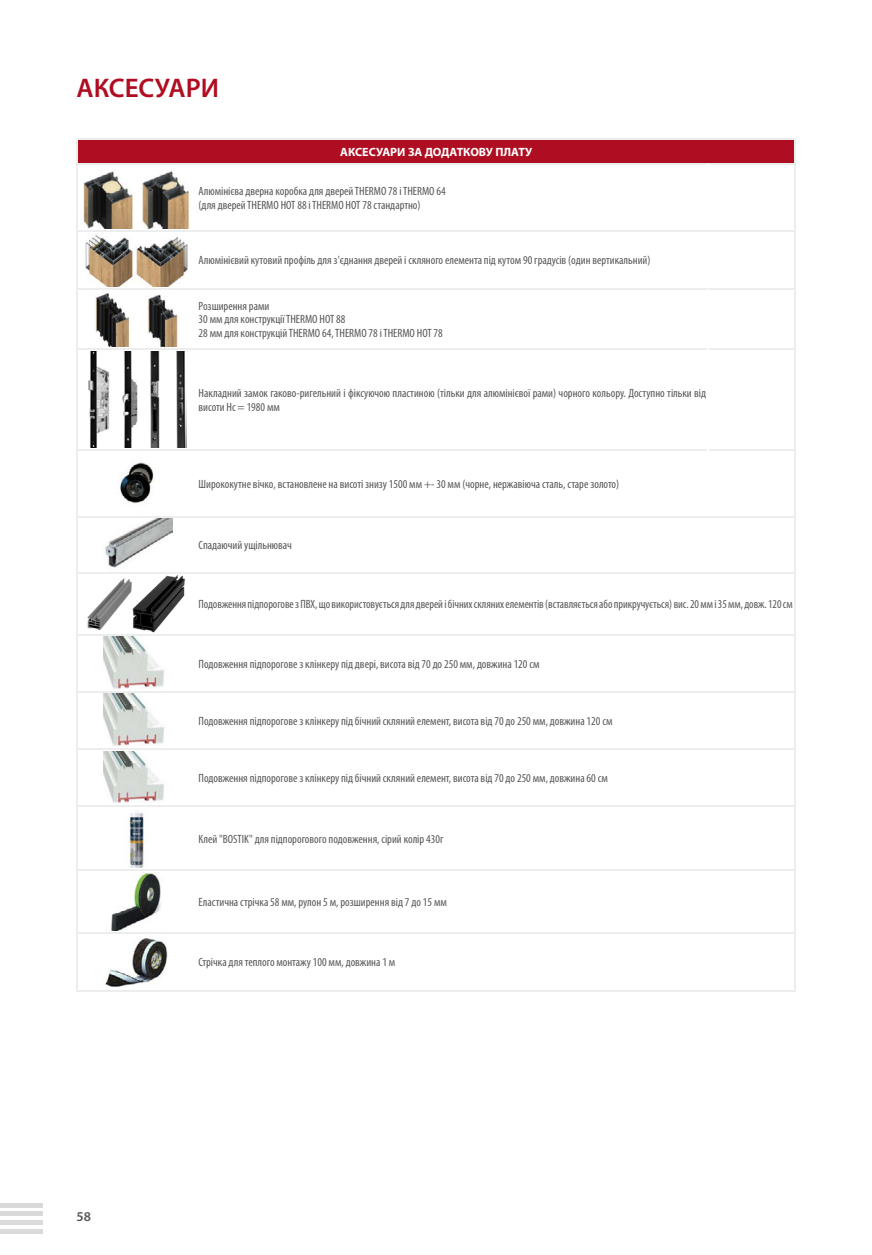
<style>
.page{position:relative;width:872px;height:1255px;background:#fff}
.page>*{position:absolute;margin:0;border:0;box-sizing:border-box;transform-origin:0 0}
.t1{font:600 27px "Myriad Pro";color:#af0d21}
.t2{font:600 13.5px "Myriad Pro";color:#575756}
.t3{font:condensed 12px/13.5px "Myriad Pro";color:#575756}
.t4{font:700 12px "Myriad Pro";color:#fff}
</style>
<div class="page">
<div style="left:77px;top:138px;width:718px;height:26px;background:#af0d21"></div>
<hr style="left:77px;top:138px;width:119px;height:1px;background:#ededed">
<svg style="left:77px;top:139px;width:1px;height:24px"></svg>
<hr style="left:196px;top:138px;width:512px;height:1px;background:#ededed">
<hr style="left:708px;top:138px;width:88px;height:1px;background:#ededed">
<hr style="left:794px;top:139px;width:2px;height:24px;background:#ededed">
<hr style="left:77px;top:163px;width:119px;height:2px;background:#ededed">
<hr style="left:77px;top:165px;width:1px;height:65px;background:#ededed">
<hr style="left:196px;top:163px;width:512px;height:2px;background:#ededed">
<hr style="left:708px;top:163px;width:88px;height:2px;background:#ededed">
<hr style="left:77px;top:230px;width:119px;height:2px;background:#ededed">
<hr style="left:77px;top:232px;width:1px;height:56px;background:#ededed">
<hr style="left:196px;top:230px;width:512px;height:2px;background:#ededed">
<hr style="left:708px;top:230px;width:88px;height:2px;background:#ededed">
<hr style="left:794px;top:232px;width:2px;height:56px;background:#ededed">
<hr style="left:77px;top:288px;width:119px;height:2px;background:#ededed">
<hr style="left:77px;top:290px;width:1px;height:58px;background:#ededed">
<hr style="left:196px;top:288px;width:512px;height:2px;background:#ededed">
<hr style="left:77px;top:348px;width:119px;height:2px;background:#ededed">
<hr style="left:77px;top:350px;width:1px;height:99px;background:#ededed">
<hr style="left:196px;top:348px;width:511px;height:2px;background:#ededed">
<hr style="left:709px;top:348px;width:87px;height:2px;background:#ededed">
<hr style="left:77px;top:449px;width:119px;height:1px;background:#ededed">
<hr style="left:77px;top:450px;width:1px;height:66px;background:#ededed">
<hr style="left:196px;top:449px;width:511px;height:1px;background:#ededed">
<hr style="left:709px;top:449px;width:87px;height:1px;background:#ededed">
<hr style="left:77px;top:516px;width:119px;height:1px;background:#ededed">
<hr style="left:77px;top:517px;width:1px;height:55px;background:#ededed">
<hr style="left:196px;top:516px;width:512px;height:1px;background:#ededed">
<hr style="left:708px;top:516px;width:88px;height:1px;background:#ededed">
<hr style="left:794px;top:517px;width:2px;height:55px;background:#ededed">
<hr style="left:77px;top:572px;width:119px;height:1px;background:#ededed">
<hr style="left:77px;top:573px;width:1px;height:60px;background:#ededed">
<hr style="left:196px;top:572px;width:512px;height:1px;background:#ededed">
<hr style="left:708px;top:572px;width:88px;height:1px;background:#ededed">
<hr style="left:794px;top:573px;width:2px;height:60px;background:#ededed">
<hr style="left:77px;top:633px;width:119px;height:2px;background:#ededed">
<hr style="left:77px;top:635px;width:1px;height:56px;background:#ededed">
<hr style="left:196px;top:633px;width:512px;height:2px;background:#ededed">
<hr style="left:708px;top:633px;width:88px;height:2px;background:#ededed">
<hr style="left:794px;top:635px;width:2px;height:56px;background:#ededed">
<hr style="left:77px;top:691px;width:119px;height:1px;background:#ededed">
<hr style="left:77px;top:692px;width:1px;height:56px;background:#ededed">
<hr style="left:196px;top:691px;width:512px;height:1px;background:#ededed">
<hr style="left:708px;top:691px;width:88px;height:1px;background:#ededed">
<hr style="left:794px;top:692px;width:2px;height:56px;background:#ededed">
<hr style="left:77px;top:748px;width:119px;height:2px;background:#ededed">
<hr style="left:77px;top:750px;width:1px;height:55px;background:#ededed">
<hr style="left:196px;top:748px;width:512px;height:2px;background:#ededed">
<hr style="left:708px;top:748px;width:88px;height:2px;background:#ededed">
<hr style="left:794px;top:750px;width:2px;height:55px;background:#ededed">
<hr style="left:77px;top:805px;width:119px;height:2px;background:#ededed">
<hr style="left:77px;top:807px;width:1px;height:62px;background:#ededed">
<hr style="left:196px;top:805px;width:512px;height:2px;background:#ededed">
<hr style="left:708px;top:805px;width:88px;height:2px;background:#ededed">
<hr style="left:794px;top:807px;width:2px;height:62px;background:#ededed">
<hr style="left:77px;top:869px;width:119px;height:2px;background:#ededed">
<hr style="left:77px;top:871px;width:1px;height:60px;background:#ededed">
<hr style="left:196px;top:869px;width:512px;height:2px;background:#ededed">
<hr style="left:708px;top:869px;width:88px;height:2px;background:#ededed">
<hr style="left:794px;top:871px;width:2px;height:60px;background:#ededed">
<hr style="left:77px;top:931px;width:119px;height:2px;background:#ededed">
<hr style="left:77px;top:933px;width:1px;height:56px;background:#ededed">
<hr style="left:196px;top:931px;width:512px;height:2px;background:#ededed">
<hr style="left:708px;top:931px;width:88px;height:2px;background:#ededed">
<hr style="left:794px;top:933px;width:2px;height:56px;background:#ededed">
<hr style="left:77px;top:989px;width:119px;height:2px;background:#ededed">
<hr style="left:196px;top:989px;width:512px;height:2px;background:#ededed">
<hr style="left:708px;top:989px;width:88px;height:2px;background:#ededed">
<hr style="left:708px;top:288px;width:88px;height:2px;background:#ededed">
<hr style="left:794px;top:165px;width:2px;height:65px;background:#ededed">
<hr style="left:794px;top:290px;width:2px;height:58px;background:#ededed">
<hr style="left:794px;top:350px;width:2px;height:99px;background:#ededed">
<hr style="left:794px;top:450px;width:2px;height:66px;background:#ededed">
<img style="left:83px;top:171px;width:50px;height:58px">
<img style="left:142px;top:170px;width:49px;height:59px">
<img style="left:85px;top:235px;width:103px;height:52px">
<img style="left:95px;top:293px;width:35px;height:54px">
<img style="left:147px;top:294px;width:31px;height:53px">
<img style="left:88px;top:351px;width:98px;height:96px">
<img style="left:120px;top:462px;width:34px;height:42px">
<img style="left:105px;top:518px;width:67px;height:50px">
<img style="left:87px;top:575px;width:98px;height:57px">
<img style="left:103px;top:636px;width:61px;height:53px">
<img style="left:103px;top:694px;width:61px;height:52px">
<img style="left:103px;top:751px;width:61px;height:52px">
<img style="left:126px;top:811px;width:20px;height:56px">
<img style="left:111px;top:873px;width:50px;height:57px">
<img style="left:105px;top:938px;width:63px;height:49px">
<div style="left:0;top:1202px;width:43px;height:5px;background:#dadada"></div>
<hr style="left:0;top:1220px;width:43px;height:4px;background:#dadada">
<div style="left:0;top:1211px;width:43px;height:5px;background:#dadada"></div>
<div style="left:0;top:1228px;width:43px;height:5px;background:#dadada"></div>
<h1 class="t1" style="left:77px;top:71px;width:144px">АКСЕСУАРИ</h1>
<p class="t4" style="left:340px;top:144px;width:194px">АКСЕСУАРИ ЗА ДОДАТКОВУ ПЛАТУ</p>
<p class="t3" style="left:198px;top:184px;width:249px">Алюмінієва дверна коробка для дверей THERMO 78 і THERMO 64 (для дверей THERMO HOT 88 і THERMO HOT 78 стандартно)</p>
<p class="t3" style="left:198px;top:253px;width:453px">Алюмінієвий кутовий профіль для з'єднання дверей і скляного елемента під кутом 90 градусів (один вертикальний)</p>
<p class="t3" style="left:198px;top:299px;width:246px">Розширення рами<br>30 мм для конструкції THERMO HOT 88<br>28 мм для конструкцій THERMO 64, THERMO 78 і THERMO HOT 78</p>
<p class="t3" style="left:198px;top:386px;width:509px">Накладний замок гаково-ригельний і фіксуючою пластиною (тільки для алюмінієвої рами) чорного кольору. Доступно тільки від висоти Hc = 1980 мм</p>
<p class="t3" style="left:198px;top:477px;width:422px">Ширококутне вічко, встановлене на висоті знизу 1500 мм +- 30 мм (чорне, нержавіюча сталь, старе золото)</p>
<p class="t3" style="left:198px;top:538px;width:95px">Спадаючий ущільнювач</p>
<p class="t3" style="left:198px;top:597px;width:595px">Подовження підпорогове з ПВХ, що використовується для дверей і бічних скляних елементів (вставляється або прикручується) вис. 20 мм і 35 мм, довж. 120 см</p>
<p class="t3" style="left:198px;top:656px;width:342px">Подовження підпорогове з клінкеру під двері, висота від 70 до 250 мм, довжина 120 см</p>
<p class="t3" style="left:198px;top:714px;width:415px">Подовження підпорогове з клінкеру під бічний скляний елемент, висота від 70 до 250 мм, довжина 120 см</p>
<p class="t3" style="left:198px;top:771px;width:411px">Подовження підпорогове з клінкеру під бічний скляний елемент, висота від 70 до 250 мм, довжина 60 см</p>
<p class="t3" style="left:198px;top:832px;width:246px">Клей "BOSTIK" для підпорогового подовження, сірий колір 430г</p>
<p class="t3" style="left:198px;top:895px;width:250px">Еластична стрічка 58 мм, рулон 5 м, розширення від 7 до 15 мм</p>
<p class="t2" style="left:77px;top:1208px;width:16px">58</p>
<p class="t3" style="left:198px;top:955px;width:198px">Стрічка для теплого монтажу 100 мм, довжина 1 м</p>
</div>
